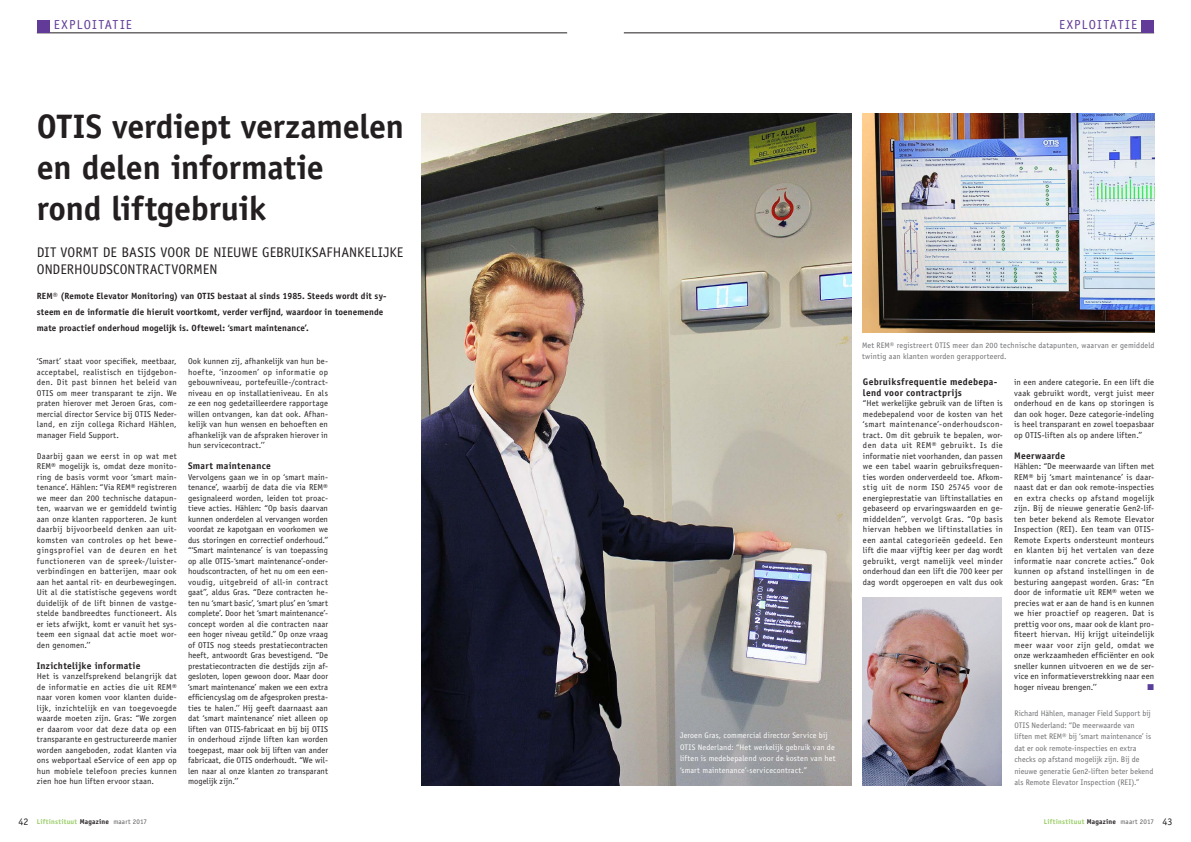
<style>
.page{position:relative;width:1191px;height:842px;background:#fff}
.page>*{position:absolute;margin:0;border:0;box-sizing:border-box;transform-origin:0 0}
.Kop_LI_Mag{font:700 34px/40.8px "Officina Sans Std";letter-spacing:-.01em;color:#231f20}
.Subkop_LI_Mag{font:14px/16.8px "Officina Sans Std";color:#231f20}
.t1{font:13px "Officina Sans Std";letter-spacing:.09em;color:#613b97}
.Tussenkopje_LI_Mag{font:700 9.5px/10.5px "Officina Sans Std";letter-spacing:.03em;color:#231f20}
.Intro_LI_Mag{font:700 9px/16px "Officina Sans Std";letter-spacing:.01em;color:#231f20}
.Platte_tekst_LI_Mag{font:8.5px/10.5px "Officina Sans Std";letter-spacing:.015em;color:#231f20;text-align:justify}
.Platte_tekst_LI_Mag-2{font:8.5px "Zapf Dingbats ITC";color:#593e99}
.Bijschrift_LI_Mag{font:8px/11.5px "Officina Sans Std";letter-spacing:.005em;color:#6c6d70}
.Bijschrift_LI_Mag-2{font:8px/11.5px "Officina Sans Std";letter-spacing:.015em;color:#fff}
.t2{font:700 7px "Officina Sans Std";letter-spacing:.03em;color:#99cd66}
.s1{font-weight:400;font-size:10px;color:#231f20}
.s2{color:#231f20}
.s3{font-weight:400;color:#57585a}
</style>
<div class="page">
<hr style="left:624px;top:33px;width:530px;height:1px;background:#231f20">
<hr style="left:37px;top:33px;width:530px;height:1px;background:#231f20">
<img style="left:863px;top:113px;width:291px;height:220px">
<img style="left:421px;top:113px;width:430px;height:672px">
<img style="left:863px;top:597px;width:139px;height:188px">
<div style="left:37px;top:20px;width:13px;height:13px;background:#613b97"></div>
<div style="left:1141px;top:20px;width:13px;height:13px;background:#613b97"></div>
<p class="t1" style="left:54px;top:17px;width:80px">EXPLOITATIE</p>
<p class="t1" style="left:1059px;top:17px;width:80px">EXPLOITATIE</p>
<p class="Kop_LI_Mag" style="left:37px;top:106px;width:369px">OTIS verdiept verzamelen en delen informatie</p>
<p class="Kop_LI_Mag" style="left:37px;top:187px;width:231px">rond liftgebruik</p>
<p class="Subkop_LI_Mag" style="left:37px;top:244px;width:368px">DIT VORMT DE BASIS VOOR DE NIEUWE GEBRUIKSAFHANKELIJKE<br>ONDERHOUDSCONTRACTVORMEN</p>
<p class="Intro_LI_Mag" style="left:37px;top:287px;width:351px">REM® (Remote Elevator Monitoring) van OTIS bestaat al sinds 1985. Steeds wordt dit sy&shy;steem en de informatie die hieruit voortkomt, verder verfijnd, waardoor in toenemende mate proactief onderhoud mogelijk is. Oftewel: ‘smart maintenance’.</p>
<p class="Platte_tekst_LI_Mag" style="left:37px;top:356px;width:141px">‘Smart’ staat voor specifiek, meetbaar, acceptabel, realistisch en tijdgebon&shy;den. Dit past binnen het beleid van OTIS om meer transparant te zijn. We praten hierover met Jeroen Gras, com&shy;mercial director Service bij OTIS Neder&shy;land, en zijn collega Richard Hählen, manager Field Support.</p>
<p class="Platte_tekst_LI_Mag" style="left:37px;top:451px;width:141px">Daarbij gaan we eerst in op wat met REM® mogelijk is, omdat deze monito&shy;ring de basis vormt voor ‘smart main&shy;tenance’. Hählen: “Via REM® registreren we meer dan 200 technische datapun&shy;ten, waarvan we er gemiddeld twintig aan onze klanten rapporteren. Je kunt daarbij bijvoorbeeld denken aan uit&shy;komsten van controles op het bewe&shy;gingsprofiel van de deuren en het functioneren van de spreek-/luister&shy;verbindingen en batterijen, maar ook aan het aantal rit- en deurbewegingen.<br>Uit al die statistische gegevens wordt duidelijk of de lift binnen de vastge&shy;stelde bandbreedtes functioneert. Als er iets afwijkt, komt er vanuit het sys&shy;teem een signaal dat actie moet wor&shy;den genomen.’’</p>
<p class="Tussenkopje_LI_Mag" style="left:37px;top:660px;width:105px">Inzichtelijke informatie</p>
<p class="Platte_tekst_LI_Mag" style="left:37px;top:671px;width:141px">Het is vanzelfsprekend belangrijk dat de informatie en acties die uit REM® naar voren komen voor klanten duide&shy;lijk, inzichtelijk en van toegevoegde waarde moeten zijn. Gras: “We zorgen er daarom voor dat deze data op een transparante en gestructureerde manier worden aangeboden, zodat klanten via ons webportaal eService of een app op hun mobiele telefoon precies kunnen zien hoe hun liften ervoor staan.</p>
<p class="Platte_tekst_LI_Mag" style="left:188px;top:356px;width:141px">Ook kunnen zij, afhankelijk van hun be&shy;hoefte, ‘inzoomen’ op informatie op gebouwniveau, portefeuille-/contract&shy;niveau en op installatieniveau. En als ze een nog gedetailleerdere rapportage willen ontvangen, kan dat ook. Afhan&shy;kelijk van hun wensen en behoeften en afhankelijk van de afspraken hierover in hun servicecontract.’’</p>
<p class="Tussenkopje_LI_Mag" style="left:188px;top:461px;width:84px">Smart maintenance</p>
<p class="Platte_tekst_LI_Mag" style="left:188px;top:472px;width:141px">Vervolgens gaan we in op ‘smart main&shy;tenance’, waarbij de data die via REM® gesignaleerd worden, leiden tot proac&shy;tieve acties. Hählen: “Op basis daarvan kunnen onderdelen al vervangen worden voordat ze kapotgaan en voorkomen we dus storingen en correctief onderhoud.’’ “‘Smart maintenance’ is van toepassing op alle OTIS-‘smart maintenance’-onder&shy;houdscontracten, of het nu om een een&shy;voudig, uitgebreid of all-in contract gaat’’, aldus Gras. “Deze contracten he&shy;ten nu ‘smart basic’, ‘smart plus’ en ‘smart complete’. Door het ‘smart maintenance’- concept worden al die contracten naar een hoger niveau getild.’’ Op onze vraag of OTIS nog steeds prestatiecontracten heeft, antwoordt Gras bevestigend. “De prestatiecontracten die destijds zijn af&shy;gesloten, lopen gewoon door. Maar door ‘smart maintenance’ maken we een extra efficiencyslag om de afgesproken presta&shy;ties te halen.’’ Hij geeft daarnaast aan dat ‘smart maintenance’ niet alleen op liften van OTIS-fabricaat en bij bij OTIS in onderhoud zijnde liften kan worden toegepast, maar ook bij liften van ander fabricaat, die OTIS onderhoudt. “We wil&shy;len naar al onze klanten zo transparant mogelijk zijn.’’</p>
<p class="Bijschrift_LI_Mag-2" style="left:680px;top:730px;width:157px">Jeroen Gras, commercial director Service bij OTIS Nederland: “Het werkelijk gebruik van de liften is medebepalend voor de kosten van het ‘smart maintenance’-servicecontract.”</p>
<p class="Bijschrift_LI_Mag" style="left:862px;top:339px;width:294px">Met REM® registreert OTIS meer dan 200 technische datapunten, waarvan er gemiddeld twintig aan klanten worden gerapporteerd.</p>
<p class="Tussenkopje_LI_Mag" style="left:863px;top:377px;width:136px">Gebruiksfrequentie medebepa&shy;lend voor contractprijs</p>
<p class="Platte_tekst_LI_Mag" style="left:863px;top:398px;width:141px">“Het werkelijke gebruik van de liften is medebepalend voor de kosten van het ‘smart maintenance’-onderhoudscon&shy;tract. Om dit gebruik te bepalen, wor&shy;den data uit REM® gebruikt. Is die informatie niet voorhanden, dan passen we een tabel waarin gebruiksfrequen&shy;ties worden onderverdeeld toe. Afkom&shy;stig uit de norm ISO 25745 voor de energieprestatie van liftinstallaties en gebaseerd op ervaringswaarden en ge&shy;middelden’’, vervolgt Gras. “Op basis hiervan hebben we liftinstallaties in een aantal categorieën gedeeld. Een lift die maar vijftig keer per dag wordt gebruikt, vergt namelijk veel minder onderhoud dan een lift die 700 keer per dag wordt opgeroepen en valt dus ook</p>
<p class="Platte_tekst_LI_Mag" style="left:1014px;top:377px;width:141px">in een andere categorie. En een lift die vaak gebruikt wordt, vergt juist meer onderhoud en de kans op storingen is dan ook hoger. Deze categorie-indeling is heel transparant en zowel toepasbaar op OTIS-liften als op andere liften.’’</p>
<p class="Tussenkopje_LI_Mag" style="left:1014px;top:450px;width:52px">Meerwaarde</p>
<p class="Platte_tekst_LI_Mag" style="left:1014px;top:461px;width:141px">Hählen: “De meerwaarde van liften met REM® bij ‘smart maintenance’ is daar&shy;naast dat er dan ook remote-inspecties en extra checks op afstand mogelijk zijn. Bij de nieuwe generatie Gen2-lif&shy;ten beter bekend als Remote Elevator Inspection (REI). Een team van OTIS-Remote Experts ondersteunt monteurs en klanten bij het vertalen van deze informatie naar concrete acties.” Ook kunnen op afstand instellingen in de besturing aangepast worden. Gras: “En door de informatie uit REM® weten we precies wat er aan de hand is en kunnen we hier proactief op reageren. Dat is prettig voor ons, maar ook de klant pro&shy;fiteert hiervan. Hij krijgt uiteindelijk meer waar voor zijn geld, omdat we onze werkzaamheden efficiënter en ook sneller kunnen uitvoeren en we de ser&shy;vice en informatieverstrekking naar een hoger niveau brengen.’’</p>
<p class="Platte_tekst_LI_Mag-2" style="left:1147px;top:683px;width:8px">■</p>
<p class="Bijschrift_LI_Mag" style="left:1014px;top:708px;width:140px">Richard Hählen, manager Field Support bij OTIS Nederland: “De meerwaarde van liften met REM® bij ‘smart maintenance’ is dat er ook remote-inspecties en extra checks op afstand mogelijk zijn. Bij de nieuwe generatie Gen2-liften beter bekend als Remote Elevator Inspection (REI).”</p>
<p class="t2" style="left:18px;top:818px;width:130px"><span class="s1">42</span> Liftinstituut <span class="s2">Magazine</span> <span class="s3">maart 2017</span></p>
<p class="t2" style="left:1044px;top:818px;width:130px">Liftinstituut <span class="s2">Magazine</span> <span class="s3">maart 2017</span> <span class="s1">43</span></p>
</div>
